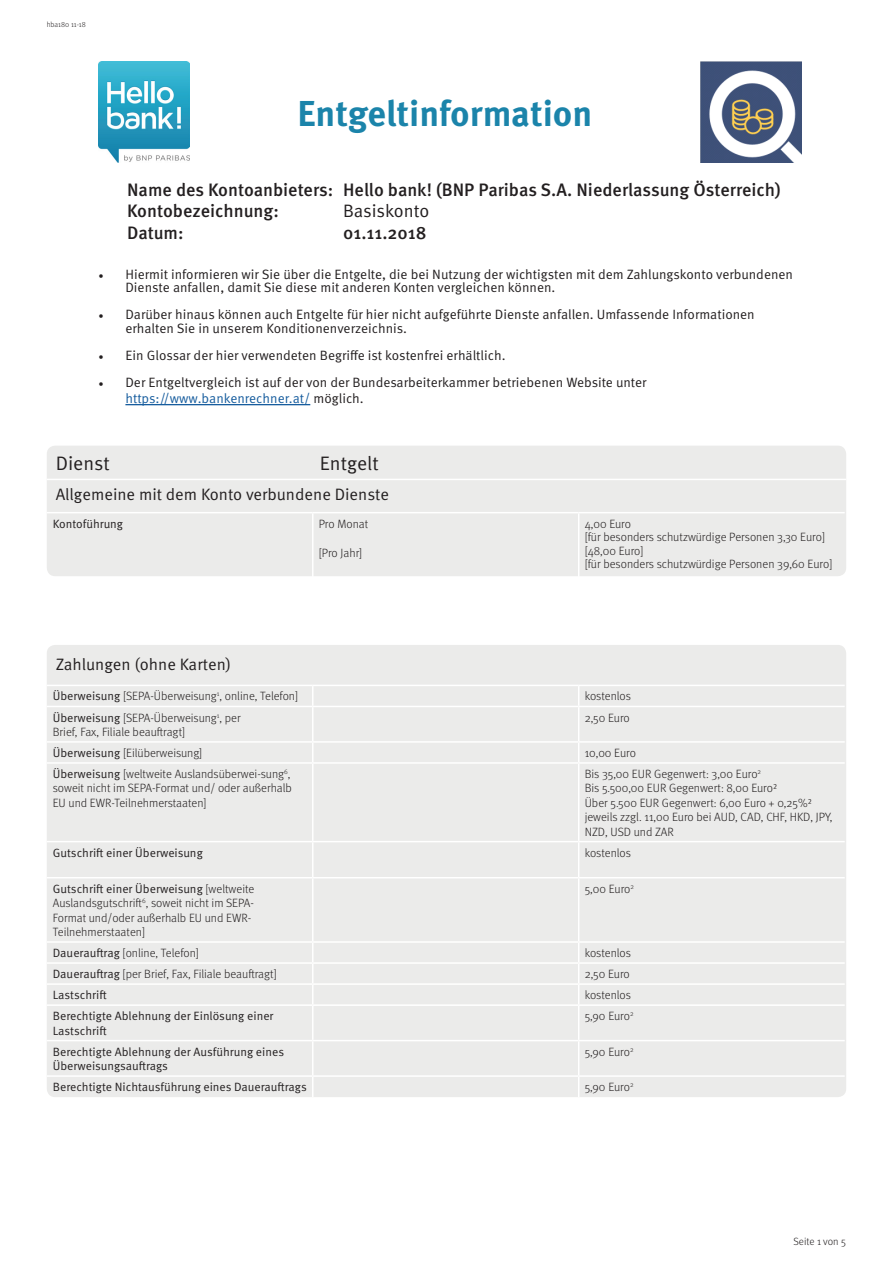
<style>
.page{position:relative;width:893px;height:1263px;background:#fff}
.page>*{position:absolute;margin:0;border:0;box-sizing:border-box;transform-origin:0 0}
.t1{font:700 36px "Meta Pro";color:#1b84aa}
.t2{font:19.5px "Meta Pro Norm";color:#231f20}
.t3{font:500 18px/21.6px "Meta Pro";color:#231f20}
.t4{font:18px "Meta Pro Norm";letter-spacing:-.01em;color:#231f20}
.t5{font:16.5px "Meta Pro Norm";color:#231f20}
.t6{font:13.5px/13.5px "Meta Pro Norm";color:#231f20}
.t7{font:300 12px/14.4px "Meta Pro";color:#231f20}
.t8{font:12px/14.4px "Meta Pro Norm";color:#231f20}
.t9{font:300 10.5px "Meta Pro";color:#231f20}
.t10{font:300 7.5px "Meta Pro";color:#231f20}
.s1{font-family:"Minion Pro"}
.s2{color:#175d9e}
.s3{font-family:"Meta Pro Norm";font-weight:400}
.s4{font-family:"Meta Pro";font-weight:300}
</style>
<div class="page">
<div style="left:47px;top:446px;width:799px;height:130px;background:#ebebea;border-radius:9px"></div>
<div style="left:47px;top:645px;width:799px;height:452px;background:#ebebea;border-radius:9px"></div>
<hr style="left:125px;top:404px;width:185px;height:1px;background:#175d9e">
<hr style="left:47px;top:512px;width:266px;height:1px;background:#fff">
<hr style="left:313px;top:512px;width:266px;height:1px;background:#fff">
<hr style="left:312px;top:513px;width:1px;height:64px;background:#fff">
<hr style="left:579px;top:512px;width:266px;height:1px;background:#fff">
<hr style="left:578px;top:513px;width:1px;height:64px;background:#fff">
<hr style="left:47px;top:685px;width:266px;height:1px;background:#fff">
<hr style="left:313px;top:685px;width:266px;height:1px;background:#fff">
<svg style="left:312px;top:686px;width:1px;height:20px"></svg>
<hr style="left:579px;top:685px;width:266px;height:1px;background:#fff">
<svg style="left:578px;top:686px;width:1px;height:20px"></svg>
<hr style="left:47px;top:706px;width:266px;height:1px;background:#fff">
<hr style="left:313px;top:706px;width:266px;height:1px;background:#fff">
<hr style="left:312px;top:707px;width:1px;height:34px;background:#fff">
<hr style="left:579px;top:706px;width:266px;height:1px;background:#fff">
<hr style="left:578px;top:707px;width:1px;height:34px;background:#fff">
<hr style="left:47px;top:741px;width:266px;height:2px;background:#fff">
<hr style="left:313px;top:741px;width:266px;height:2px;background:#fff">
<svg style="left:312px;top:743px;width:1px;height:19px"></svg>
<hr style="left:579px;top:741px;width:266px;height:2px;background:#fff">
<svg style="left:578px;top:743px;width:1px;height:19px"></svg>
<hr style="left:47px;top:762px;width:266px;height:2px;background:#fff">
<hr style="left:313px;top:762px;width:266px;height:2px;background:#fff">
<hr style="left:312px;top:764px;width:1px;height:77px;background:#fff">
<hr style="left:579px;top:762px;width:266px;height:2px;background:#fff">
<hr style="left:578px;top:764px;width:1px;height:77px;background:#fff">
<hr style="left:47px;top:841px;width:266px;height:1px;background:#fff">
<hr style="left:313px;top:841px;width:266px;height:1px;background:#fff">
<hr style="left:312px;top:842px;width:1px;height:35px;background:#fff">
<hr style="left:579px;top:841px;width:266px;height:1px;background:#fff">
<hr style="left:578px;top:842px;width:1px;height:35px;background:#fff">
<hr style="left:47px;top:877px;width:266px;height:1px;background:#fff">
<hr style="left:313px;top:877px;width:266px;height:1px;background:#fff">
<hr style="left:312px;top:878px;width:1px;height:63px;background:#fff">
<hr style="left:579px;top:877px;width:266px;height:1px;background:#fff">
<hr style="left:578px;top:878px;width:1px;height:63px;background:#fff">
<hr style="left:47px;top:941px;width:266px;height:2px;background:#fff">
<hr style="left:313px;top:941px;width:266px;height:2px;background:#fff">
<hr style="left:579px;top:941px;width:266px;height:2px;background:#fff">
<hr style="left:47px;top:962px;width:266px;height:2px;background:#fff">
<hr style="left:313px;top:962px;width:266px;height:2px;background:#fff">
<hr style="left:579px;top:962px;width:266px;height:2px;background:#fff">
<hr style="left:47px;top:983px;width:266px;height:2px;background:#fff">
<hr style="left:313px;top:983px;width:266px;height:2px;background:#fff">
<svg style="left:312px;top:943px;width:1px;height:61px"></svg>
<hr style="left:579px;top:983px;width:266px;height:2px;background:#fff">
<svg style="left:578px;top:943px;width:1px;height:61px"></svg>
<hr style="left:47px;top:1004px;width:266px;height:2px;background:#fff">
<hr style="left:313px;top:1004px;width:266px;height:2px;background:#fff">
<hr style="left:312px;top:1006px;width:1px;height:34px;background:#fff">
<hr style="left:579px;top:1004px;width:266px;height:2px;background:#fff">
<hr style="left:578px;top:1006px;width:1px;height:34px;background:#fff">
<hr style="left:47px;top:1040px;width:266px;height:1px;background:#fff">
<hr style="left:313px;top:1040px;width:266px;height:1px;background:#fff">
<hr style="left:312px;top:1041px;width:1px;height:34px;background:#fff">
<hr style="left:579px;top:1040px;width:266px;height:1px;background:#fff">
<hr style="left:578px;top:1041px;width:1px;height:34px;background:#fff">
<hr style="left:47px;top:1075px;width:266px;height:2px;background:#fff">
<hr style="left:313px;top:1075px;width:266px;height:2px;background:#fff">
<svg style="left:312px;top:1077px;width:1px;height:20px"></svg>
<hr style="left:579px;top:1075px;width:266px;height:2px;background:#fff">
<svg style="left:578px;top:1077px;width:1px;height:20px"></svg>
<hr style="left:47px;top:479px;width:799px;height:1px;background:#fff">
<img style="left:700px;top:62px;width:102px;height:100px">
<img style="left:98px;top:62px;width:92px;height:100px">
<p class="t10" style="left:47px;top:19px;width:41px">hba180 11-18</p>
<h1 class="t1" style="left:297px;top:85px;width:296px">Entgeltinformation</h1>
<h3 class="t3" style="left:127px;top:177px;width:655px">Name des Kontoanbieters: Hello bank! (BNP Paribas S.A. Niederlassung Österreich)<br>Kontobezeichnung:</h3>
<h3 class="t4" style="left:343px;top:197px;width:88px">Basiskonto</h3>
<h3 class="t3" style="left:127px;top:221px;width:58px">Datum:</h3>
<h3 class="t3" style="left:343px;top:221px;width:85px">01.11.2018</h3>
<p class="t6" style="left:125px;top:266px;width:669px;text-indent:-27px"><span class="s1">•</span> Hiermit informieren wir Sie über die Entgelte, die bei Nutzung der wichtigsten mit dem Zahlungskonto verbundenen<br>Dienste anfallen, damit Sie diese mit anderen Konten vergleichen können.</p>
<p class="t6" style="left:125px;top:307px;width:631px;text-indent:-27px"><span class="s1">•</span> Darüber hinaus können auch Entgelte für hier nicht aufgeführte Dienste anfallen. Umfassende Informationen erhalten Sie in unserem Konditionenverzeichnis.</p>
<p class="t6" style="left:98px;top:347px;width:409px"><span class="s1">•</span> Ein Glossar der hier verwendeten Begriffe ist kostenfrei erhältlich.</p>
<p class="t6" style="left:125px;top:373px;width:523px;line-height:16.2px;text-indent:-27px"><span class="s1">•</span> Der Entgeltvergleich ist auf der von der Bundesarbeiterkammer betriebenen Website unter <span class="s2">https://www.bankenrechner.at/</span> möglich.</p>
<h2 class="t2" style="left:320px;top:449px;width:60px">Entgelt</h2>
<h2 class="t2" style="left:56px;top:449px;width:56px">Dienst</h2>
<h3 class="t5" style="left:56px;top:482px;width:335px">Allgemeine mit dem Konto verbundene Dienste</h3>
<p class="t8" style="left:53px;top:516px;width:72px">Kontoführung</p>
<p class="t7" style="left:319px;top:516px;width:51px">Pro Monat</p>
<p class="t7" style="left:319px;top:544px;width:45px">[Pro Jahr]</p>
<h3 class="t5" style="left:56px;top:652px;width:177px">Zahlungen (ohne Karten)</h3>
<p class="t7" style="left:585px;top:516px;width:249px;line-height:13.5px">4,00 Euro<br>[für besonders schutzwürdige Personen 3,30 Euro] [48,00 Euro]<br>[für besonders schutzwürdige Personen 39,60 Euro]</p>
<p class="t7" style="left:53px;top:688px;width:247px"><span class="s3">Überweisung</span> [SEPA-Überweisung<sup>1</sup>, online, Telefon]</p>
<p class="t7" style="left:585px;top:688px;width:48px">kostenlos</p>
<p class="t7" style="left:53px;top:709px;width:189px"><span class="s3">Überweisung</span> [SEPA-Überweisung<sup>1</sup>, per<br>Brief, Fax, Filiale beauftragt]</p>
<p class="t7" style="left:585px;top:709px;width:47px">2,50 Euro</p>
<p class="t7" style="left:53px;top:745px;width:151px"><span class="s3">Überweisung</span> [Eilüberweisung]</p>
<p class="t7" style="left:585px;top:745px;width:53px">10,00 Euro</p>
<p class="t7" style="left:53px;top:766px;width:241px;text-align:justify"><span class="s3">Überweisung</span> [weltweite Auslandsüberwei-sung<sup>6</sup>, soweit nicht im SEPA-Format und/ oder außerhalb EU und EWR-Teilnehmerstaaten]</p>
<p class="t7" style="left:585px;top:766px;width:249px">Bis 35,00 EUR Gegenwert: 3,00 Euro<sup>2<br></sup>Bis 5.500,00 EUR Gegenwert: 8,00 Euro²<br>Über 5.500 EUR Gegenwert: 6,00 Euro + 0,25%² jeweils zzgl. 11,00 Euro bei AUD, CAD, CHF, HKD, JPY, NZD, USD und ZAR</p>
<p class="t8" style="left:53px;top:844px;width:152px">Gutschrift einer Überweisung</p>
<p class="t7" style="left:585px;top:845px;width:48px">kostenlos</p>
<p class="t8" style="left:53px;top:881px;width:203px">Gutschrift einer Überweisung <span class="s4">[weltweite</span></p>
<p class="t7" style="left:53px;top:895px;width:203px">Auslandsgutschrift<sup>6</sup>, soweit nicht im SEPA-<br>Format und/oder außerhalb EU und EWR-<br>Teilnehmerstaaten]</p>
<p class="t7" style="left:585px;top:881px;width:51px">5,00 Euro<sup>2</sup></p>
<p class="t7" style="left:53px;top:945px;width:148px"><span class="s3">Dauerauftrag</span> [online, Telefon]</p>
<p class="t7" style="left:585px;top:945px;width:48px">kostenlos</p>
<p class="t7" style="left:53px;top:966px;width:225px"><span class="s3">Dauerauftrag</span> [per Brief, Fax, Filiale beauftragt]</p>
<p class="t7" style="left:585px;top:966px;width:47px">2,50 Euro</p>
<p class="t8" style="left:53px;top:987px;width:55px">Lastschrift</p>
<p class="t7" style="left:585px;top:987px;width:48px">kostenlos</p>
<p class="t8" style="left:53px;top:1008px;width:222px">Berechtigte Ablehnung der Einlösung einer<br>Lastschrift</p>
<p class="t7" style="left:585px;top:1008px;width:50px">5,90 Euro<sup>2</sup></p>
<p class="t8" style="left:53px;top:1043px;width:233px">Berechtigte Ablehnung der Ausführung eines<br>Überweisungsauftrags</p>
<p class="t7" style="left:585px;top:1044px;width:50px">5,90 Euro<sup>2</sup></p>
<p class="t8" style="left:53px;top:1079px;width:256px">Berechtigte Nichtausführung eines Dauerauftrags</p>
<p class="t7" style="left:585px;top:1079px;width:50px">5,90 Euro<sup>2</sup></p>
<p class="t9" style="left:793px;top:1234px;width:54px">Seite 1 von 5</p>
</div>
